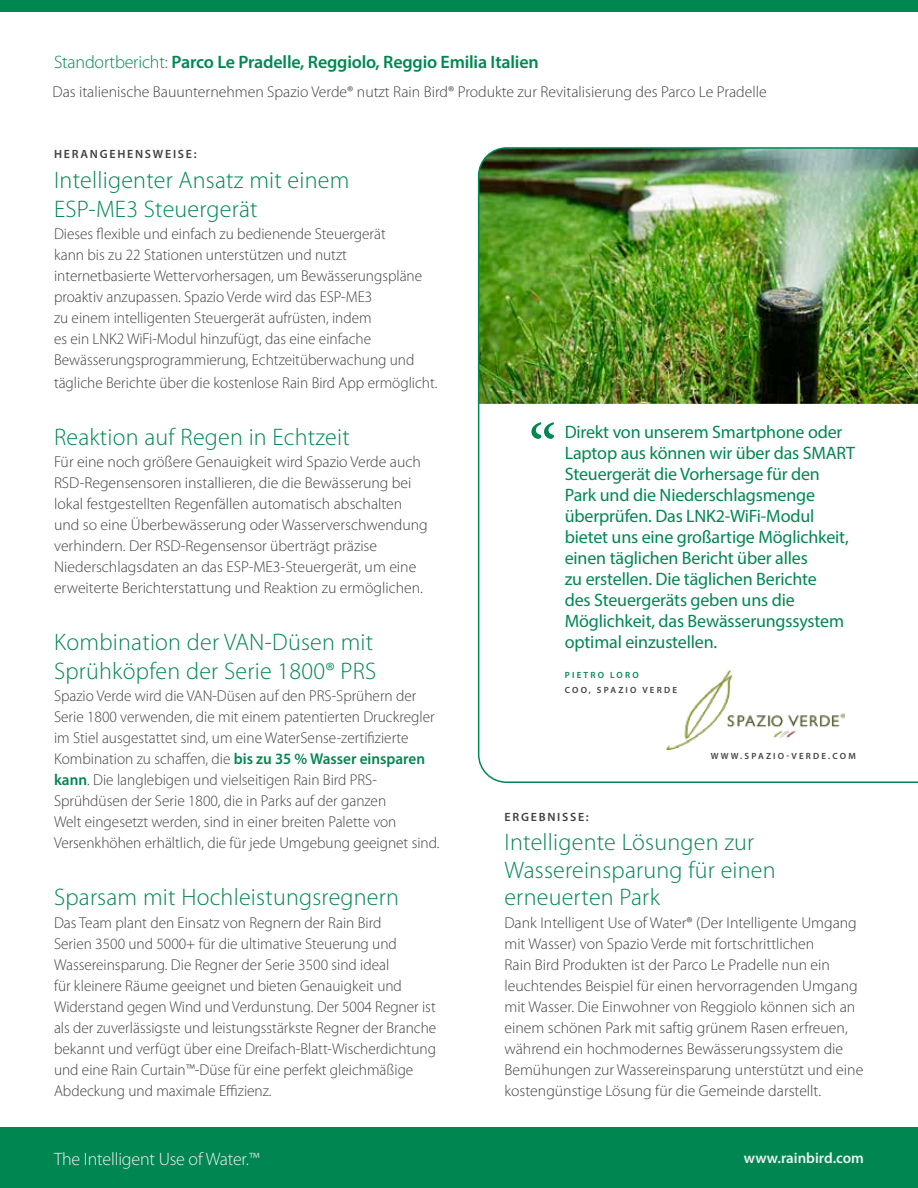
<style>
.page{position:relative;width:918px;height:1188px;background:#fff}
.page>*{position:absolute;margin:0;border:0;box-sizing:border-box;transform-origin:0 0}
.t1{font:72px "Minion Pro";color:#008752}
.t2{font:300 24px/27.8px "Myriad Pro";letter-spacing:.01em;color:#008751}
.t3{font:18px/21px "Myriad Pro";letter-spacing:-.01em;color:#008752}
.t4{font:600 18px "Myriad Pro";letter-spacing:-.01em;color:#008751}
.t5{font:300 18px "Myriad Pro";letter-spacing:-.01em;color:#f0f0f0}
.t6{font:300 15.75px/21px "Myriad Pro";color:#414042}
.t7{font:600 15px "Myriad Pro";color:#f0f0f0}
.t8{font:600 12px "Myriad Pro";letter-spacing:.145em;color:#414042}
.t9{font:600 9px "Myriad Pro";letter-spacing:.245em;color:#414042}
.t10{font:600 9px "Myriad Pro";letter-spacing:.245em;color:#008752}
.s1{font-weight:300}
.s2{font-weight:600;color:#008751}
</style>
<div class="page">
<div style="left:0;top:1128px;width:918px;height:60px;background:#008751"></div>
<div style="left:0;top:0;width:918px;height:12px;background:#008751"></div>
<img style="left:477px;top:147px;width:441px;height:636px">
<img style="left:666px;top:670px;width:178px;height:80px">
<p class="t4" style="left:54px;top:50px;width:486px"><span class="s1">Standortbericht:</span> Parco Le Pradelle, Reggiolo, Reggio Emilia Italien</p>
<p class="t6" style="left:52px;top:81px;width:716px">Das italienische Bauunternehmen Spazio Verde® nutzt Rain Bird® Produkte zur Revitalisierung des Parco Le Pradelle</p>
<p class="t8" style="left:54px;top:147px;width:144px">HERANGEHENSWEISE:</p>
<h2 class="t2" style="left:54px;top:166px;width:297px;line-height:28.5px">Intelligenter Ansatz mit einem<br>ESP-ME3 Steuergerät</h2>
<p class="t6" style="left:54px;top:224px;width:370px">Dieses flexible und einfach zu bedienende Steuergerät<br>kann bis zu 22 Stationen unterstützen und nutzt internetbasierte Wettervorhersagen, um Bewässerungspläne proaktiv anzupassen. Spazio Verde wird das ESP-ME3<br>zu einem intelligenten Steuergerät aufrüsten, indem<br>es ein LNK2 WiFi-Modul hinzufügt, das eine einfache Bewässerungsprogrammierung, Echtzeitüberwachung und</p>
<p class="t6" style="left:54px;top:372px;width:385px">tägliche Berichte über die kostenlose Rain Bird App ermöglicht.</p>
<h2 class="t2" style="left:54px;top:423px;width:297px">Reaktion auf Regen in Echtzeit</h2>
<p class="t6" style="left:54px;top:452px;width:375px">Für eine noch größere Genauigkeit wird Spazio Verde auch RSD-Regensensoren installieren, die die Bewässerung bei lokal festgestellten Regenfällen automatisch abschalten und so eine Überbewässerung oder Wasserverschwendung verhindern. Der RSD-Regensensor überträgt präzise Niederschlagsdaten an das ESP-ME3-Steuergerät, um eine erweiterte Berichterstattung und Reaktion zu ermöglichen.</p>
<h2 class="t2" style="left:54px;top:628px;width:324px;line-height:28.5px">Kombination der VAN-Düsen mit<br>Sprühköpfen der Serie 1800® PRS</h2>
<p class="t6" style="left:54px;top:686px;width:387px">Spazio Verde wird die VAN-Düsen auf den PRS-Sprühern der Serie 1800 verwenden, die mit einem patentierten Druckregler im Stiel ausgestattet sind, um eine WaterSense-zertifizierte Kombination zu schaffen, die <span class="s2">bis zu 35 % Wasser einsparen kann</span>. Die langlebigen und vielseitigen Rain Bird PRS-Sprühdüsen der Serie 1800, die in Parks auf der ganzen<br>Welt eingesetzt werden, sind in einer breiten Palette von Versenkhöhen erhältlich, die für jede Umgebung geeignet sind.</p>
<h2 class="t2" style="left:54px;top:883px;width:347px">Sparsam mit Hochleistungsregnern</h2>
<p class="t6" style="left:54px;top:912px;width:384px">Das Team plant den Einsatz von Regnern der Rain Bird<br>Serien 3500 und 5000+ für die ultimative Steuerung und Wassereinsparung. Die Regner der Serie 3500 sind ideal<br>für kleinere Räume geeignet und bieten Genauigkeit und Widerstand gegen Wind und Verdunstung. Der 5004 Regner ist als der zuverlässigste und leistungsstärkste Regner der Branche bekannt und verfügt über eine Dreifach-Blatt-Wischerdichtung und eine Rain Curtain™-Düse für eine perfekt gleichmäßige Abdeckung und maximale Effizienz.</p>
<h1 class="t1" style="left:528px;top:403px;width:30px">“</h1>
<p class="t3" style="left:565px;top:421px;width:292px">Direkt von unserem Smartphone oder Laptop aus können wir über das SMART Steuergerät die Vorhersage für den Park und die Niederschlagsmenge überprüfen. Das LNK2-WiFi-Modul bietet uns eine großartige Möglichkeit, einen täglichen Bericht über alles<br>zu erstellen. Die täglichen Berichte<br>des Steuergeräts geben uns die Möglichkeit, das Bewässerungssystem optimal einzustellen.</p>
<p class="t10" style="left:565px;top:670px;width:75px">PIETRO LORO</p>
<p class="t9" style="left:565px;top:685px;width:114px">COO, SPAZIO VERDE</p>
<p class="t9" style="left:711px;top:751px;width:147px">WWW.SPAZIO-VERDE.COM</p>
<p class="t8" style="left:505px;top:810px;width:86px">ERGEBNISSE:</p>
<h2 class="t2" style="left:504px;top:828px;width:273px">Intelligente Lösungen zur<br>Wassereinsparung für einen erneuerten Park</h2>
<p class="t6" style="left:504px;top:912px;width:360px">Dank Intelligent Use of Water® (Der Intelligente Umgang mit Wasser) von Spazio Verde mit fortschrittlichen<br>Rain Bird Produkten ist der Parco Le Pradelle nun ein leuchtendes Beispiel für einen hervorragenden Umgang mit Wasser. Die Einwohner von Reggiolo können sich an einem schönen Park mit saftig grünem Rasen erfreuen, während ein hochmodernes Bewässerungssystem die Bemühungen zur Wassereinsparung unterstützt und eine kostengünstige Lösung für die Gemeinde darstellt.</p>
<p class="t5" style="left:54px;top:1148px;width:207px">The Intelligent Use of Water.™</p>
<p class="t7" style="left:744px;top:1149px;width:122px">www.rainbird.com</p>
</div>
